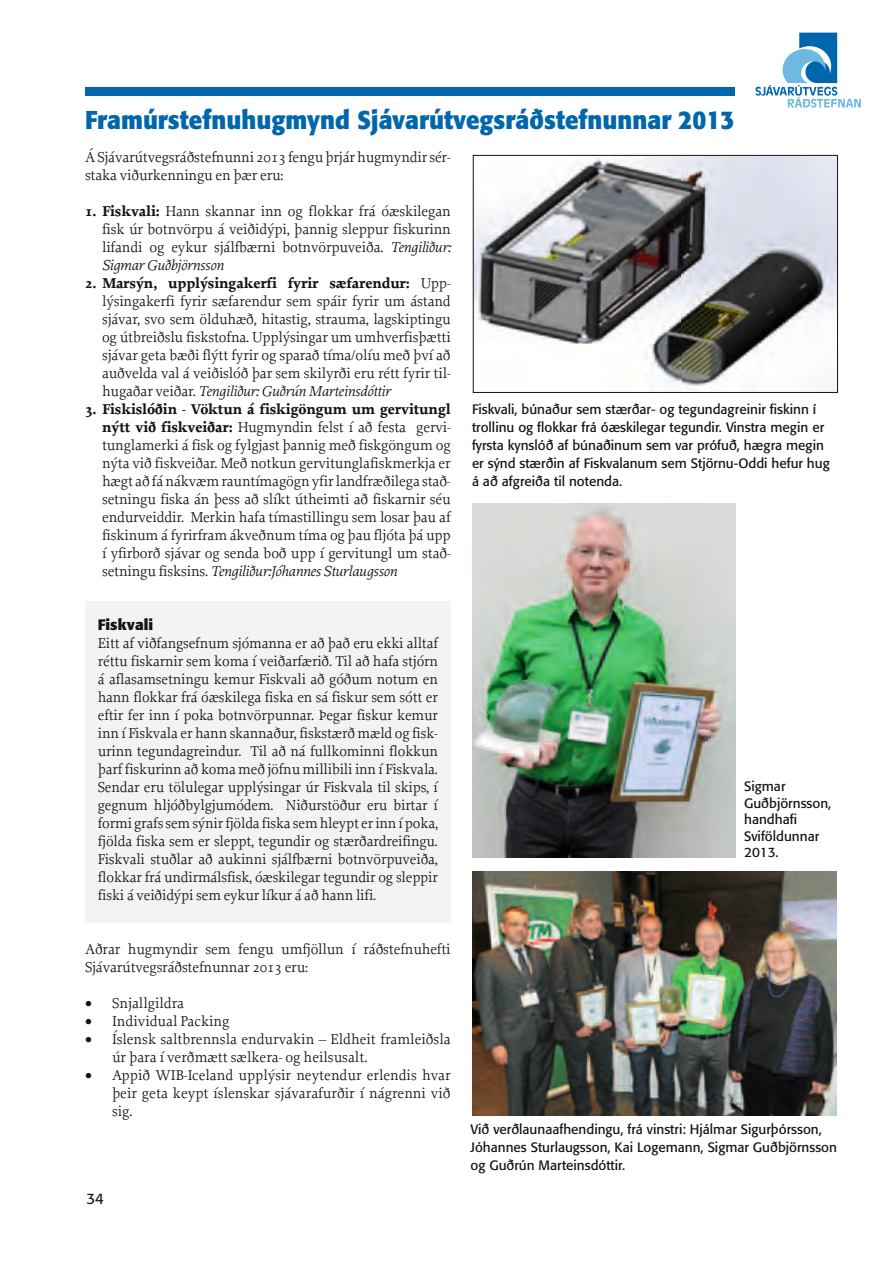
<style>
.page{position:relative;width:893px;height:1263px;background:#fff}
.page>*{position:absolute;margin:0;border:0;box-sizing:border-box;transform-origin:0 0}
.t1{font:700 25.5px "Formata";color:#0167ac;scale:.94 1}
.t2{font:15px/18px "Proforma";letter-spacing:-.01em;color:#131413;text-align:justify}
.t3{font:700 15px "Formata";color:#131413}
.t4{font:15px "Formata";color:#131413}
.t5{font:13.5px/18px "Formata";color:#131413}
.s1{font-weight:700}
.s2{font-style:italic}
</style>
<div class="page">
<svg style="left:755px;top:33px;width:106px;height:75px"></svg>
<div style="left:85px;top:87px;width:650px;height:8px;background:#0167ac"></div>
<div style="left:85px;top:601px;width:366px;height:322px;background:#f2f3f3"></div>
<img style="left:475px;top:157px;width:361px;height:234px">
<div style="left:473px;top:155px;width:365px;height:238px;border:1px solid #131413"></div>
<img style="left:472px;top:872px;width:365px;height:243px">
<img style="left:472px;top:503px;width:264px;height:354px">
<h1 class="t1" style="left:85px;top:103px;width:692px">Framúrstefnuhugmynd Sjávarútvegsráðstefnunnar 2013</h1>
<p class="t2" style="left:85px;top:148px;width:367px">Á Sjávarútvegsráðstefnunni 2013 fengu þrjár hugmyndir sér&shy;staka viðurkenningu en þær eru:</p>
<p class="t2" style="left:102px;top:202px;width:350px;text-indent:-17px"><span class="s1">1. Fiskvali:</span> Hann skannar inn og flokkar frá óæskilegan fisk úr botnvörpu á veiðidýpi, þannig sleppur fiskurinn lifandi og eykur sjálfbærni botnvörpuveiða . <span class="s2">Tengiliður:<br>Sigmar Guðbjörnsson</span></p>
<p class="t2" style="left:102px;top:274px;width:350px;text-indent:-17px"><span class="s1">2. Marsýn, upplýsingakerfi fyrir sæfarendur:</span> Upp&shy;lýsingakerfi fyrir sæfarendur sem spáir fyrir um ástand sjávar, svo sem ölduhæð, hitastig, strauma, lagskiptingu og útbreiðslu fiskstofna . Upplýsingar um umhverfisþætti sjávar geta bæði flýtt fyrir og sparað tíma/olíu með því að auðvelda val á veiðislóð þar sem skilyrði eru rétt fyrir til&shy;hugaðar veiðar . <span class="s2">Tengiliður: Guðrún Marteinsdóttir</span></p>
<p class="t2" style="left:102px;top:400px;width:350px;text-indent:-17px"><span class="s1">3. Fiskislóðin - Vöktun á fiskigöngum um gervitungl nýtt við fiskveiðar:</span> Hugmyndin felst í að festa gervi&shy;tunglamerki á fisk og fylgjast þannig með fiskgöngum og nýta við fiskveiðar . Með notkun gervitunglafiskmerkja er hægt að fá nákvæm rauntímagögn yfir landfræðilega stað&shy;setningu fiska án þess að slíkt útheimti að fiskarnir séu endurveiddir . Merkin hafa tímastillingu sem losar þau af fiskinum á fyrirfram ákveðnum tíma og þau fljóta þá upp í yfirborð sjávar og senda boð upp í gervitungl um stað&shy;setningu fisksins . <span class="s2">Tengiliður:Jóhannes Sturlaugsson</span></p>
<p class="t3" style="left:98px;top:615px;width:57px">Fiskvali</p>
<p class="t2" style="left:98px;top:634px;width:342px">Eitt af viðfangsefnum sjómanna er að það eru ekki alltaf réttu fiskarnir sem koma í veiðarfærið . Til að hafa stjórn á aflasamsetningu kemur Fiskvali að góðum notum en hann flokkar frá óæskilega fiska en sá fiskur sem sótt er eftir fer inn í poka botnvörpunnar . Þegar fiskur kemur inn í Fiskvala er hann skannaður, fiskstærð mæld og fisk&shy;urinn tegundagreindur . Til að ná fullkominni flokkun þarf fiskurinn að koma með jöfnu millibili inn í Fiskvala .<br>Sendar eru tölulegar upplýsingar úr Fiskvala til skips, í gegnum hljóðbylgjumódem . Niðurstöður eru birtar í formi grafs sem sýnir fjölda fiska sem hleypt er inn í poka, fjölda fiska sem er sleppt, tegundir og stærðardreifingu .<br>Fiskvali stuðlar að aukinni sjálfbærni botnvörpuveiða, flokkar frá undirmálsfisk, óæskilegar tegundir og sleppir fiski á veiðidýpi sem eykur líkur á að hann lifi .</p>
<p class="t2" style="left:85px;top:940px;width:367px">Aðrar hugmyndir sem fengu umfjöllun í ráðstefnuhefti<br>Sjávarútvegsráðstefnunnar 2013 eru:</p>
<p class="t2" style="left:85px;top:994px;width:101px">• Snjallgildra</p>
<p class="t2" style="left:85px;top:1012px;width:146px">• Individual Packing</p>
<p class="t2" style="left:112px;top:1030px;width:340px;text-indent:-27px">• Íslensk saltbrennsla endurvakin – Eldheit framleiðsla úr þara í verðmætt sælkera- og heilsusalt .</p>
<p class="t2" style="left:112px;top:1066px;width:340px;text-indent:-27px">• Appið WIB-Iceland upplýsir neytendur erlendis hvar þeir geta keypt íslenskar sjávarafurðir í nágrenni við sig .</p>
<p class="t4" style="left:86px;top:1189px;width:19px">34</p>
<p class="t5" style="left:472px;top:400px;width:359px">Fiskvali, búnaður sem stærðar- og tegundagreinir fiskinn í trollinu og flokkar frá óæskilegar tegundir. Vinstra megin er fyrsta kynslóð af búnaðinum sem var prófuð, hægra megin er sýnd stærðin af Fiskvalanum sem Stjörnu-Oddi hefur hug á að afgreiða til notenda.</p>
<p class="t5" style="left:744px;top:778px;width:89px;line-height:16.5px">Sigmar<br>Guðbjörnsson, handhafi<br>Sviföldunnar<br>2013.</p>
<p class="t5" style="left:471px;top:1120px;width:368px">Við verðlaunaafhendingu, frá vinstri: Hjálmar Sigurþórsson,<br>Jóhannes Sturlaugsson, Kai Logemann, Sigmar Guðbjörnsson og Guðrún Marteinsdóttir.</p>
</div>
